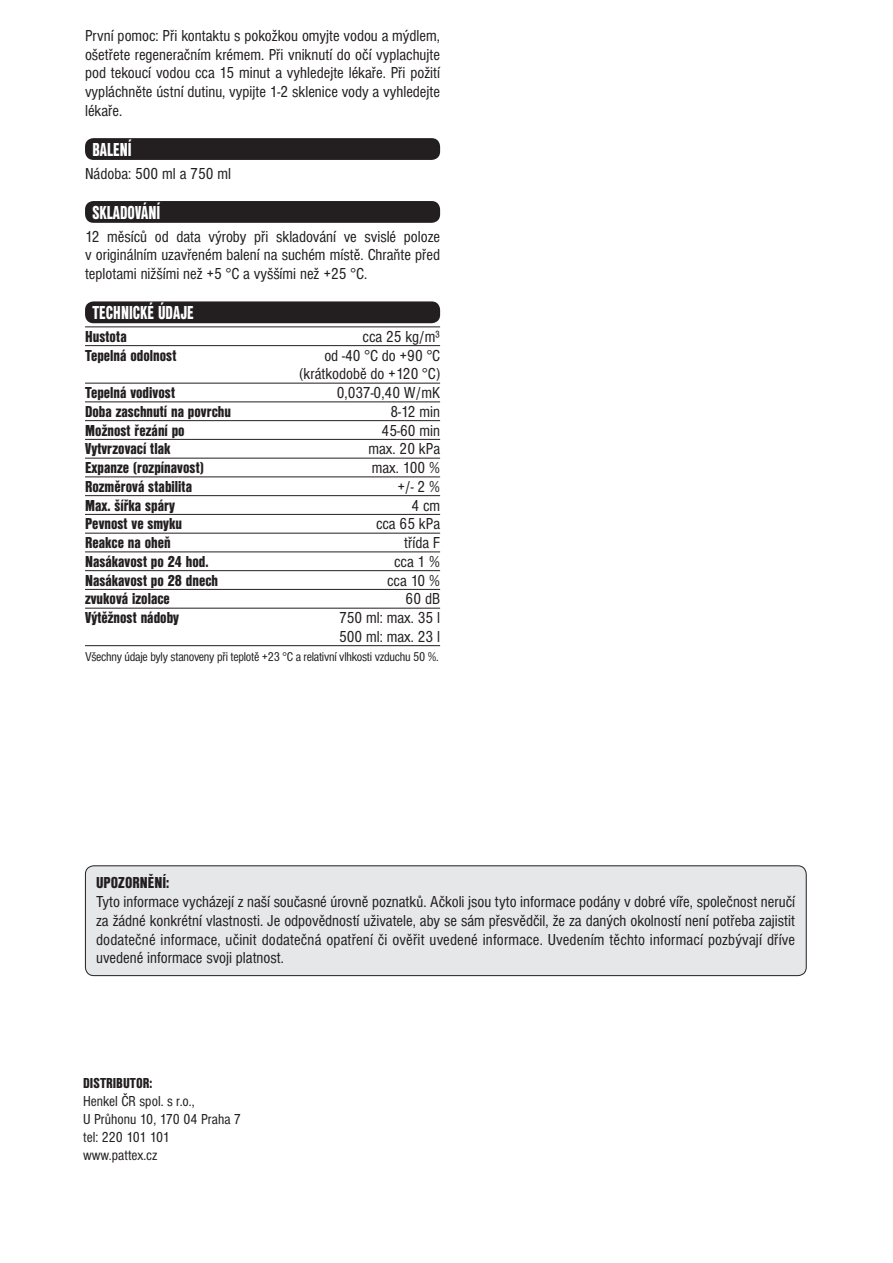
<style>
.page{position:relative;width:893px;height:1263px;background:#fff}
.page>*{position:absolute;margin:0;border:0;box-sizing:border-box;transform-origin:0 0}
.t1{font:19.5px "Nimbus Sans DOT Blac Cond";color:#fff;scale:.85 1}
.t2{font:condensed 16.5px/18.8px "Nimbus Sans DOT";color:#231f20;text-align:justify}
.t3{font:16.5px "Nimbus Sans DOT Blac Cond";color:#231f20}
.t4{font:condensed 15px/18px "Nimbus Sans DOT";color:#231f20}
.t5{font:15px "Nimbus Sans DOT Blac Cond";color:#231f20}
.t6{font:condensed 13.2px "Nimbus Sans DOT";letter-spacing:-.02em;color:#231f20}
</style>
<div class="page">
<div style="left:85px;top:866px;width:721px;height:110px;background:#e6e7e9;border-radius:9px"></div>
<div style="left:85px;top:865px;width:722px;height:111px;border:1px solid #231f20;border-radius:9px"></div>
<hr style="left:85px;top:327px;width:355px;height:1px;background:#231f20">
<hr style="left:85px;top:345px;width:355px;height:1px;background:#231f20">
<hr style="left:85px;top:383px;width:355px;height:1px;background:#231f20">
<hr style="left:85px;top:402px;width:355px;height:1px;background:#231f20">
<hr style="left:85px;top:420px;width:355px;height:1px;background:#231f20">
<hr style="left:85px;top:439px;width:355px;height:1px;background:#231f20">
<hr style="left:85px;top:458px;width:355px;height:1px;background:#231f20">
<hr style="left:85px;top:477px;width:355px;height:1px;background:#231f20">
<hr style="left:85px;top:495px;width:355px;height:1px;background:#231f20">
<hr style="left:85px;top:514px;width:355px;height:1px;background:#231f20">
<hr style="left:85px;top:533px;width:355px;height:1px;background:#231f20">
<hr style="left:85px;top:552px;width:355px;height:1px;background:#231f20">
<hr style="left:85px;top:570px;width:355px;height:1px;background:#231f20">
<hr style="left:85px;top:589px;width:355px;height:1px;background:#231f20">
<hr style="left:85px;top:608px;width:355px;height:1px;background:#231f20">
<hr style="left:85px;top:645px;width:355px;height:1px;background:#231f20">
<div style="left:85px;top:138px;width:355px;height:22px;background:#231f20;border-radius:9px"></div>
<div style="left:85px;top:201px;width:355px;height:22px;background:#231f20;border-radius:9px"></div>
<div style="left:85px;top:301px;width:355px;height:22px;background:#231f20;border-radius:9px"></div>
<p class="t2" style="left:85px;top:26px;width:357px">První pomoc: Při kontaktu s pokožkou omyjte vodou a mýdlem, ošetřete regeneračním krémem. Při vniknutí do očí vyplachujte pod tekoucí vodou cca 15 minut a vyhledejte lékaře. Při požití vypláchněte ústní dutinu, vypijte 1-2 sklenice vody a vyhledejte lékaře.</p>
<p class="t1" style="left:93px;top:138px;width:47px">BALENÍ</p>
<p class="t2" style="left:85px;top:164px;width:148px">Nádoba: 500 ml a 750 ml</p>
<p class="t1" style="left:93px;top:201px;width:81px">SKLADOVÁNÍ</p>
<p class="t2" style="left:85px;top:227px;width:357px">12 měsíců od data výroby při skladování ve svislé poloze v originálním uzavřeném balení na suchém místě. Chraňte před teplotami nižšími než +5 °C a vyššími než +25 °C.</p>
<p class="t1" style="left:93px;top:301px;width:121px">TECHNICKÉ ÚDAJE</p>
<p class="t3" style="left:85px;top:327px;width:43px">Hustota</p>
<p class="t2" style="left:363px;top:327px;width:79px">cca 25 kg/m³</p>
<p class="t3" style="left:85px;top:346px;width:93px">Tepelná odolnost</p>
<p class="t2" style="left:299px;top:346px;width:142px;text-align:right">od -40 °C do +90 °C (krátkodobě do +120 °C)</p>
<p class="t3" style="left:85px;top:383px;width:92px">Tepelná vodivost</p>
<p class="t2" style="left:337px;top:384px;width:105px">0,037-0,40 W/mK</p>
<p class="t3" style="left:85px;top:402px;width:148px">Doba zaschnutí na povrchu</p>
<p class="t2" style="left:390px;top:402px;width:51px">8-12 min</p>
<p class="t3" style="left:85px;top:421px;width:101px">Možnost řezání po</p>
<p class="t2" style="left:382px;top:421px;width:60px">45-60 min</p>
<p class="t3" style="left:85px;top:440px;width:87px">Vytvrzovací tlak</p>
<p class="t2" style="left:369px;top:440px;width:73px">max. 20 kPa</p>
<p class="t3" style="left:85px;top:458px;width:120px">Expanze (rozpínavost)</p>
<p class="t2" style="left:372px;top:459px;width:70px">max. 100 %</p>
<p class="t3" style="left:85px;top:477px;width:109px">Rozměrová stabilita</p>
<p class="t2" style="left:397px;top:477px;width:44px">+/- 2 %</p>
<p class="t3" style="left:85px;top:496px;width:92px">Max. šířka spáry</p>
<p class="t2" style="left:411px;top:496px;width:30px">4 cm</p>
<p class="t3" style="left:85px;top:515px;width:99px">Pevnost ve smyku</p>
<p class="t2" style="left:376px;top:515px;width:66px">cca 65 kPa</p>
<p class="t3" style="left:85px;top:533px;width:87px">Reakce na oheň</p>
<p class="t2" style="left:404px;top:534px;width:37px">třída F</p>
<p class="t3" style="left:85px;top:552px;width:125px">Nasákavost po 24 hod.</p>
<p class="t2" style="left:394px;top:552px;width:48px">cca 1 %</p>
<p class="t3" style="left:85px;top:571px;width:135px">Nasákavost po 28 dnech</p>
<p class="t2" style="left:387px;top:571px;width:54px">cca 10 %</p>
<p class="t3" style="left:85px;top:589px;width:86px">zvuková izolace</p>
<p class="t2" style="left:406px;top:590px;width:36px">60 dB</p>
<p class="t3" style="left:85px;top:608px;width:96px">Výtěžnost nádoby</p>
<p class="t2" style="left:339px;top:609px;width:103px">750 ml: max. 35 l<br>500 ml: max. 23 l</p>
<p class="t6" style="left:85px;top:649px;width:355px">Všechny údaje byly stanoveny při teplotě +23 °C a relativní vlhkosti vzduchu 50 %.</p>
<p class="t3" style="left:96px;top:873px;width:75px">UPOZORNĚNÍ:</p>
<p class="t2" style="left:96px;top:893px;width:701px">Tyto informace vycházejí z naší současné úrovně poznatků. Ačkoli jsou tyto informace podány v dobré víře, společnost neručí za žádné konkrétní vlastnosti. Je odpovědností uživatele, aby se sám přesvědčil, že za daných okolností není potřeba zajistit dodatečné informace, učinit dodatečná opatření či ověřit uvedené informace. Uvedením těchto informací pozbývají dříve uvedené informace svoji platnost.</p>
<p class="t5" style="left:83px;top:1074px;width:71px">DISTRIBUTOR:</p>
<p class="t4" style="left:83px;top:1092px;width:159px">Henkel ČR spol. s r.o.,<br>U Průhonu 10, 170 04 Praha 7 tel: 220 101 101 www.pattex.cz</p>
</div>
